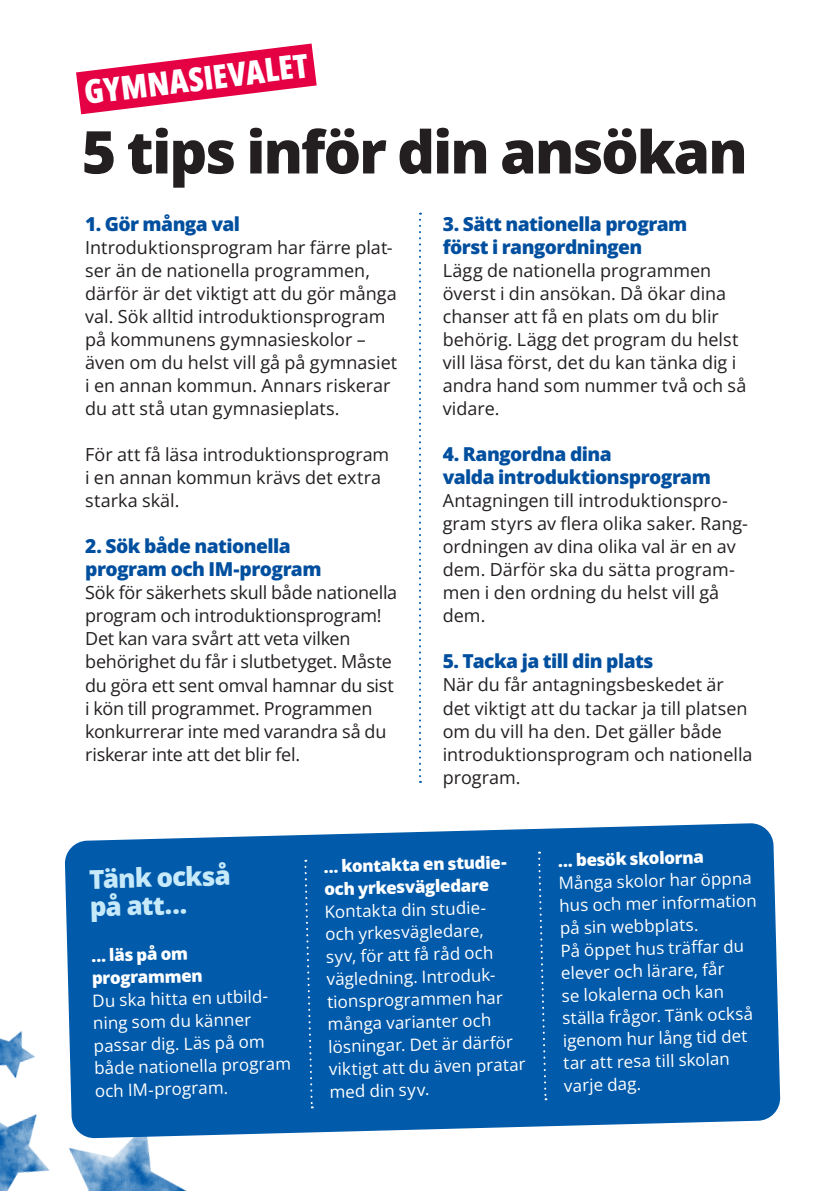
<style>
.page{position:relative;width:840px;height:1191px;background:#fff}
.page>*{position:absolute;margin:0;border:0;box-sizing:border-box;transform-origin:0 0}
.t1{font:800 59px "Open Sans";letter-spacing:-.035em;color:#231f20}
.t2{font:800 32.8px "Open Sans Condensed";color:#fff}
.t3{font:800 26px/27.6px "Open Sans";color:#c6eafa}
.t4{font:800 19.2px/23px "Open Sans";letter-spacing:-.03em;color:#004f9f}
.t5{font:18px/23px "Open Sans";color:#231f20}
.t6{font:17px/22.6px "Open Sans";color:#fff}
.t7{font:800 17px/22.4px "Open Sans";color:#fff}
</style>
<div class="page">
<img style="left:0;top:1031px;width:187px;height:160px">
<svg style="left:76px;top:43px;width:241px;height:72px"></svg>
<svg style="left:419px;top:213px;width:2px;height:570px"></svg>
<svg style="left:65px;top:823px;width:715px;height:315px;background:#1265af"></svg>
<svg style="left:303px;top:859px;width:10px;height:249px;background:#0e62ae"></svg>
<svg style="left:537px;top:851px;width:10px;height:249px;background:#0e62ae"></svg>
<h2 class="t2" style="left:81px;top:70px;width:227px;rotate:-7deg">GYMNASIEVALET</h2>
<h3 class="t1" style="left:82px;top:112px;width:667px">5 tips inför din ansökan</h3>
<h4 class="t4" style="left:85px;top:212px;width:156px">1. Gör många val</h4>
<p class="t5" style="left:85px;top:236px;width:313px">Introduktionsprogram har färre plat&shy;ser än de nationella programmen, därför är det viktigt att du gör många val. Sök alltid introduktionsprogram på kommunens gymnasieskolor – även om du helst vill gå på gymnasiet i en annan kommun. Annars riskerar du att stå utan gymnasieplats.</p>
<p class="t5" style="left:85px;top:443px;width:305px">För att få läsa introduktionsprogram i en annan kommun krävs det extra starka skäl.</p>
<h4 class="t4" style="left:85px;top:534px;width:238px">2. Sök både nationella program och IM-program</h4>
<p class="t5" style="left:85px;top:581px;width:313px">Sök för säkerhets skull både nationella program och introduktionsprogram!<br>Det kan vara svårt att veta vilken behörighet du får i slutbetyget. Måste du göra ett sent omval hamnar du sist i kön till programmet. Programmen konkurrerar inte med varandra så du riskerar inte att det blir fel.</p>
<h4 class="t4" style="left:442px;top:212px;width:246px">3. Sätt nationella program först i rangordningen</h4>
<p class="t5" style="left:442px;top:259px;width:305px">Lägg de nationella programmen överst i din ansökan. Då ökar dina chanser att få en plats om du blir behörig. Lägg det program du helst vill läsa först, det du kan tänka dig i andra hand som nummer två och så vidare.</p>
<h4 class="t4" style="left:442px;top:442px;width:269px">4. Rangordna dina<br>valda introduktionsprogram</h4>
<p class="t5" style="left:442px;top:489px;width:306px">Antagningen till introduktionspro&shy;gram styrs av flera olika saker. Rang&shy;ordningen av dina olika val är en av dem. Därför ska du sätta program&shy;men i den ordning du helst vill gå dem.</p>
<h4 class="t4" style="left:442px;top:649px;width:212px">5. Tacka ja till din plats</h4>
<p class="t5" style="left:442px;top:673px;width:311px">När du får antagningsbeskedet är det viktigt att du tackar ja till platsen om du vill ha den. Det gäller både introduktionsprogram och nationella program.</p>
<h3 class="t3" style="left:88px;top:865px;width:143px;rotate:-2deg">Tänk också på att…</h3>
<h4 class="t7" style="left:91px;top:943px;width:113px;rotate:-1deg">… läs på om programmen</h4>
<p class="t6" style="left:92px;top:988px;width:199px;rotate:-1deg">Du ska hitta en utbild&shy;ning som du känner passar dig. Läs på om både nationella program och IM-program.</p>
<h4 class="t7" style="left:323px;top:854px;width:196px;rotate:-1deg">… kontakta en studie&shy;och yrkesvägledare</h4>
<p class="t6" style="left:324px;top:899px;width:200px;rotate:-1deg">Kontakta din studie-<br>och yrkesvägledare,<br>syv, för att få råd och vägledning. Introduk&shy;tionsprogrammen har många varianter och lösningar. Det är därför viktigt att du även pratar med din syv.</p>
<h4 class="t7" style="left:557px;top:848px;width:147px;rotate:-1deg">… besök skolorna</h4>
<p class="t6" style="left:558px;top:870px;width:199px;rotate:-1deg">Många skolor har öppna hus och mer information på sin webbplats.<br>På öppet hus träff ar du elever och lärare, får<br>se lokalerna och kan ställa frågor. Tänk också igenom hur lång tid det tar att resa till skolan varje dag.</p>
</div>
